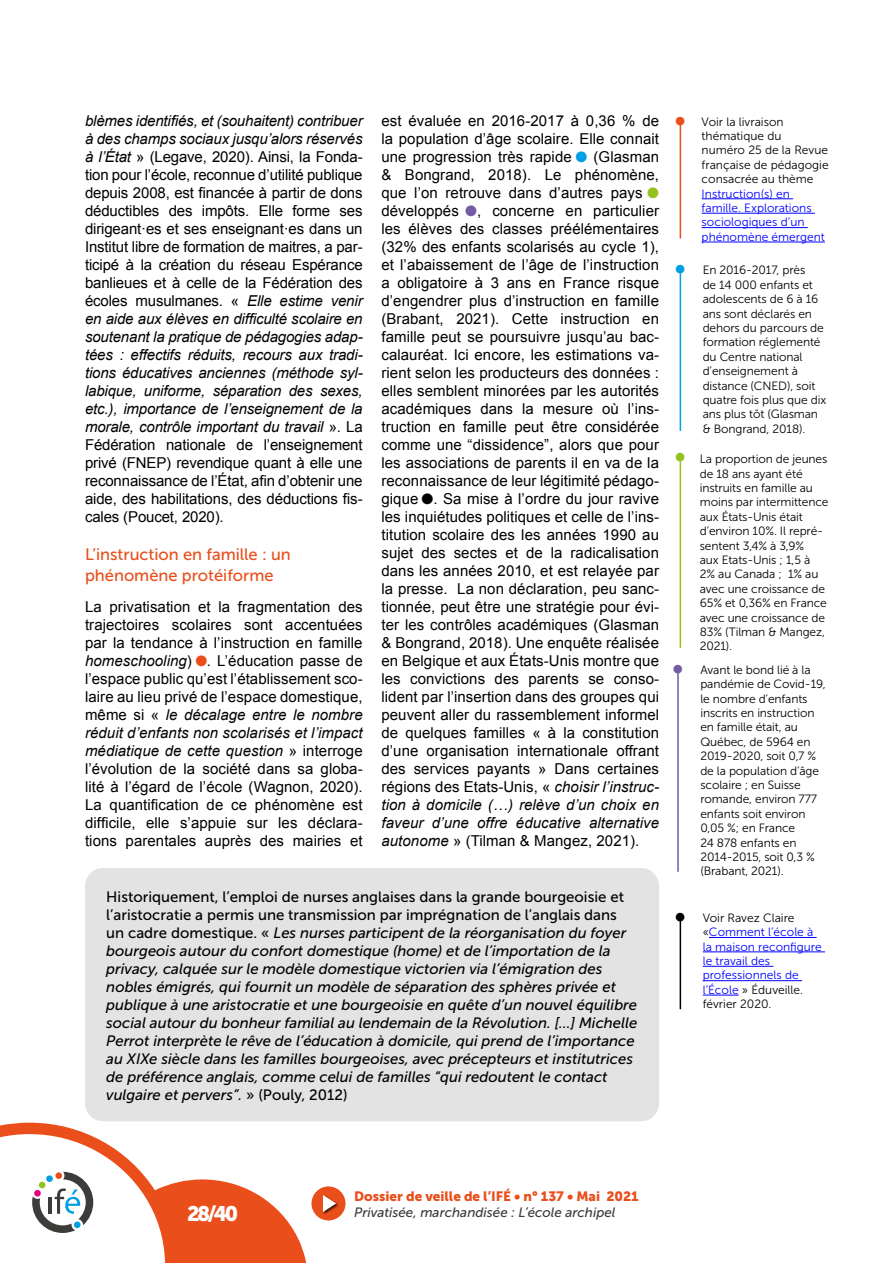
<style>
.page{position:relative;width:893px;height:1263px;background:#fff}
.page>*{position:absolute;margin:0;border:0;box-sizing:border-box;transform-origin:0 0}
.t1{font:21px "Museo Sans 900";color:#fff}
.Corps{font:16.5px/21.6px "Museo Sans 500";color:#e94e1b}
.Corps-2{font:15px/18px "Arial";letter-spacing:.005em;color:#000;text-align:justify}
.Encadré{font:italic 15px/18px "Museo Sans 500";color:#000}
.t2{font:italic 13.5px "Museo Sans 500";color:#3c3c3b}
.t3{font:13.5px "Museo Sans 900";color:#e94e1b}
.t4{font:12px/14.4px "Museo Sans 300";letter-spacing:-.01em;color:#000}
.t5{font:12px/14.4px "Museo Sans 300";color:#00f}
.s1{font-style:italic}
.s2{color:#e94e1b}
.s3{color:#009fe3}
.s4{color:#95c11f}
.s5{color:#735ca4}
.s6{color:#00f}
.s7{color:#000}
.s8{font-style:normal}
</style>
<div class="page">
<div style="left:311px;top:1186px;width:34px;height:34px;background:#e94e1b;border-radius:50%"></div>
<div style="left:322px;top:1194px;width:18px;height:21px;background:#000;opacity:.75"></div>
<svg style="left:323px;top:1195px;width:13px;height:17px"></svg>
<svg style="left:0;top:1123px;width:306px;height:140px"></svg>
<div style="left:39px;top:1181px;width:7px;height:7px;background:#95c11f;border-radius:50%"></div>
<div style="left:46px;top:1175px;width:7px;height:7px;background:#009fe3;border-radius:50%"></div>
<div style="left:55px;top:1172px;width:7px;height:7px;background:#e94e1b;border-radius:50%"></div>
<div style="left:74px;top:1221px;width:7px;height:7px;background:#009fe3;border-radius:50%"></div>
<div style="left:34px;top:1190px;width:7px;height:7px;background:#e6007d;border-radius:50%"></div>
<hr style="left:702px;top:198px;width:91px;height:1px;background:#00f">
<hr style="left:702px;top:213px;width:113px;height:1px;background:#00f">
<hr style="left:702px;top:227px;width:106px;height:1px;background:#00f">
<hr style="left:702px;top:242px;width:123px;height:1px;background:#00f">
<hr style="left:680px;top:124px;width:1px;height:114px;background:#e94e1b">
<hr style="left:680px;top:273px;width:1px;height:158px;background:#009fe3">
<hr style="left:680px;top:461px;width:1px;height:187px;background:#95c11f">
<hr style="left:677px;top:672px;width:2px;height:200px;background:#735ca4">
<hr style="left:709px;top:937px;width:108px;height:1px;background:#00f">
<hr style="left:703px;top:951px;width:122px;height:1px;background:#00f">
<hr style="left:703px;top:966px;width:70px;height:1px;background:#00f">
<hr style="left:703px;top:980px;width:99px;height:1px;background:#00f">
<hr style="left:703px;top:995px;width:36px;height:1px;background:#00f">
<hr style="left:680px;top:921px;width:1px;height:88px;background:#000">
<div style="left:85px;top:868px;width:574px;height:253px;background:#e3e3e3;border-radius:18px"></div>
<p class="Corps-2" style="left:85px;top:112px;width:279px"><span class="s1">blèmes identifiés, et (souhaitent) contribuer à des champs sociaux jusqu’alors réservés à l’État</span> » (Legave, 2020). Ainsi, la Fonda&shy;tion pour l’école, reconnue d’utilité publique depuis 2008, est financée à partir de dons déductibles des impôts. Elle forme ses dirigeant·es et ses enseignant·es dans un Institut libre de formation de maitres, a par&shy;ticipé à la création du réseau Espérance banlieues et à celle de la Fédération des écoles musulmanes. « <span class="s1">Elle estime venir en aide aux élèves en difficulté scolaire en soutenant la pratique de pédagogies adap&shy;tées : effectifs réduits, recours aux tradi&shy;tions éducatives anciennes (méthode syl&shy;labique, uniforme, séparation des sexes, etc.), importance de l’enseignement de la morale, contrôle important du travail</span> ». La Fédération nationale de l’enseignement privé (FNEP) revendique quant à elle une reconnaissance de l’État, afin d’obtenir une aide, des habilitations, des déductions fis&shy;cales (Poucet, 2020).</p>
<p class="Corps" style="left:85px;top:543px;width:207px">L’instruction en famille : un phénomène protéiforme</p>
<p class="Corps-2" style="left:85px;top:598px;width:279px">La privatisation et la fragmentation des trajectoires scolaires sont accentuées par la tendance à l’instruction en famille <span class="s1">homeschooling</span>) <span class="s2">●</span><span class="s1">.</span> L’éducation passe de l’espace public qu’est l’établissement sco&shy;laire au lieu privé de l’espace domestique, même si « <span class="s1">le décalage entre le nombre réduit d’enfants non scolarisés et l’impact médiatique de cette question</span> » interroge l’évolution de la société dans sa globa&shy;lité à l’égard de l’école (Wagnon, 2020).<br>La quantification de ce phénomène est difficile, elle s’appuie sur les déclara&shy;tions parentales auprès des mairies et</p>
<p class="Corps-2" style="left:381px;top:112px;width:279px">est évaluée en 2016-2017 à 0,36 % de la population d’âge scolaire. Elle connait une progression très rapide <span class="s3">●</span> (Glasman &amp; Bongrand, 2018). Le phénomène, que l’on retrouve dans d’autres pays <span class="s4">● </span>développés <span class="s5">●</span>, concerne en particulier les élèves des classes préélémentaires (32% des enfants scolarisés au cycle 1), et l’abaissement de l’âge de l’instruction a obligatoire à 3 ans en France risque d’engendrer plus d’instruction en famille (Brabant, 2021). Cette instruction en famille peut se poursuivre jusqu’au bac&shy;calauréat. Ici encore, les estimations va&shy;rient selon les producteurs des données : elles semblent minorées par les autorités académiques dans la mesure où l’ins&shy;truction en famille peut être considérée comme une “dissidence”, alors que pour les associations de parents il en va de la reconnaissance de leur légitimité pédago&shy;gique ●. Sa mise à l’ordre du jour ravive les inquiétudes politiques et celle de l’ins&shy;titution scolaire des les années 1990 au sujet des sectes et de la radicalisation dans les années 2010, et est relayée par la presse. La non déclaration, peu sanc&shy;tionnée, peut être une stratégie pour évi&shy;ter les contrôles académiques (Glasman &amp; Bongrand, 2018). Une enquête réalisée en Belgique et aux États-Unis montre que les convictions des parents se conso&shy;lident par l’insertion dans des groupes qui peuvent aller du rassemblement informel de quelques familles « à la constitution d’une organisation internationale offrant des services payants » Dans certaines régions des Etats-Unis, « <span class="s1">choisir l’instruc&shy;tion à domicile (…) relève d’un choix en faveur d’une offre éducative alternative autonome</span> » (Tilman &amp; Mangez, 2021).</p>
<p class="t4" style="left:702px;top:114px;width:129px">Voir la livraison thématique du<br>numéro 25 de la Revue française de pédagogie consacrée au thème<br><span class="s6">Instruction(s) en famille. Explorations sociologiques d’un phénomène émergent</span></p>
<p class="t4" style="left:703px;top:263px;width:125px">En 2016-2017, près<br>de 14 000 enfants et adolescents de 6 à 16 ans sont déclarés en dehors du parcours de formation réglementé du Centre national d’enseignement à distance (CNED), soit quatre fois plus que dix ans plus tôt (Glasman &amp; Bongrand, 2018).</p>
<p class="t4" style="left:700px;top:452px;width:130px">La proportion de jeunes de 18 ans ayant été instruits en famille au moins par intermittence aux États-Unis était d’environ 10%. Il repré&shy;sentent 3,4% à 3,9%<br>aux Etats-Unis ; 1,5 à<br>2% au Canada ; 1% au avec une croissance de<br>65% et 0,36% en France avec une croissance de<br>83% (Tilman &amp; Mangez,<br>2021).</p>
<p class="t4" style="left:700px;top:662px;width:127px">Avant le bond lié à la pandémie de Covid-19, le nombre d’enfants inscrits en instruction en famille était, au<br>Québec, de 5964 en<br>2019-2020, soit 0,7 % de la population d’âge scolaire ; en Suisse romande, environ 777 enfants soit environ<br>0,05 %; en France<br>24 878 enfants en<br>2014-2015, soit 0,3 % (Brabant, 2021).</p>
<p class="t5" style="left:703px;top:911px;width:121px"><span class="s7">Voir Ravez Claire «</span>Comment l’école à la maison reconfigure le travail des professionnels de l’École <span class="s7">» Éduveille. février 2020.</span></p>
<p class="Encadré" style="left:106px;top:888px;width:533px"><span class="s8">Historiquement, l’emploi de nurses anglaises dans la grande bourgeoisie et l’aristocratie a permis une transmission par imprégnation de l’anglais dans un cadre domestique. «</span> Les nurses participent de la réorganisation du foyer bourgeois autour du confort domestique (home) et de l’importation de la privacy, calquée sur le modèle domestique victorien via l’émigration des nobles émigrés, qui fournit un modèle de séparation des sphères privée et publique à une aristocratie et une bourgeoisie en quête d’un nouvel équilibre social autour du bonheur familial au lendemain de la Révolution. […] Michelle Perrot interprète le rêve de l’éducation à domicile, qui prend de l’importance au XIXe siècle dans les familles bourgeoises, avec précepteurs et institutrices de préférence anglais, comme celui de familles “qui redoutent le contact vulgaire et pervers”. <span class="s8">» (Pouly, 2012)</span></p>
<p class="t3" style="left:354px;top:1188px;width:286px">Dossier de veille de l’IFÉ • n° 137 • Mai 2021</p>
<h1 class="t1" style="left:187px;top:1202px;width:53px">28/40</h1>
<p class="t2" style="left:354px;top:1205px;width:263px">Privatisée, marchandisée : L’école archipel</p>
</div>
